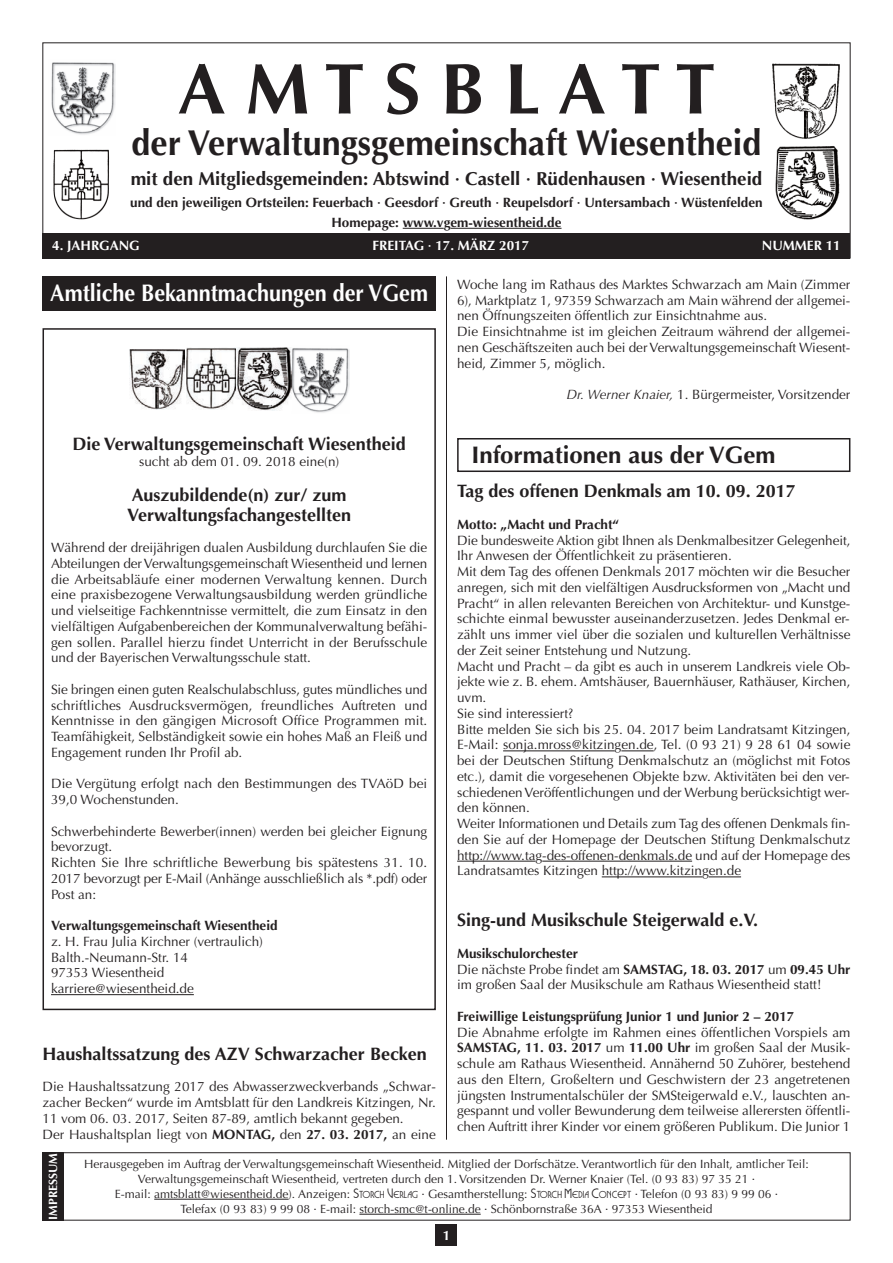
<style>
.page{position:relative;width:893px;height:1263px;background:#fff}
.page>*{position:absolute;margin:0;border:0;box-sizing:border-box;transform-origin:0 0}
.t1{font:700 72px "Optima";color:#231f20}
.t2{font:700 36px "Optima";color:#231f20;scale:.95 1}
.t3{font:700 24px "Optima";color:#fff;scale:.9 1}
.t4{font:700 24px "Optima";color:#231f20}
.t5{font:700 18.75px "Optima";color:#231f20}
.t6{font:700 18px/19.5px "Optima";color:#231f20}
.t7{font:13.5px/15.8px "Optima";color:#231f20}
.t8{font:700 13.5px/19.4px "Optima";color:#231f20;text-align:center}
.t9{font:700 13.5px "Optima";color:#fff}
.t10{font:12px/15px "Optima";color:#231f20;text-align:center}
.t11{font:700 12px "Optima";letter-spacing:-.005em;color:#fff}
.s1{font-style:italic}
.s2{font-weight:700}
.s3{font-family:"Busorama";font-weight:500}
.s4{font-family:"Busorama";font-weight:500;font-size:9px}
</style>
<div class="page">
<div style="left:436px;top:1225px;width:21px;height:21px;background:#231f20"></div>
<hr style="left:403px;top:228px;width:41px;height:1px;background:#231f20">
<hr style="left:450px;top:228px;width:111px;height:1px;background:#231f20">
<div style="left:43px;top:233px;width:807px;height:26px;background:#231f20"></div>
<hr style="left:51px;top:994px;width:143px;height:1px;background:#231f20">
<hr style="left:446px;top:276px;width:1px;height:864px;background:#231f20">
<div style="left:43px;top:1152px;width:807px;height:68px;border:1px solid #231f20"></div>
<hr style="left:154px;top:1199px;width:135px;height:1px;background:#231f20">
<hr style="left:359px;top:1214px;width:122px;height:1px;background:#231f20">
<div style="left:43px;top:1152px;width:21px;height:68px;background:#231f20"></div>
<hr style="left:503px;top:750px;width:112px;height:1px;background:#231f20">
<hr style="left:621px;top:750px;width:33px;height:1px;background:#231f20">
<hr style="left:457px;top:861px;width:79px;height:1px;background:#231f20">
<hr style="left:542px;top:861px;width:150px;height:1px;background:#231f20">
<hr style="left:602px;top:876px;width:100px;height:1px;background:#231f20">
<hr style="left:709px;top:876px;width:32px;height:1px;background:#231f20">
<div style="left:43px;top:276px;width:393px;height:34px;background:#231f20"></div>
<img style="left:51px;top:62px;width:65px;height:73px">
<img style="left:53px;top:149px;width:56px;height:70px">
<img style="left:775px;top:146px;width:64px;height:74px">
<img style="left:772px;top:64px;width:68px;height:75px">
<div style="left:457px;top:438px;width:393px;height:34px;border:2px solid #231f20"></div>
<div style="left:43px;top:328px;width:393px;height:682px;border:2px solid #231f20"></div>
<img style="left:292px;top:348px;width:57px;height:65px">
<img style="left:187px;top:347px;width:104px;height:64px">
<img style="left:129px;top:349px;width:56px;height:61px">
<h1 class="t1" style="left:178px;top:47px;width:539px">A M T S B L A T T</h1>
<h2 class="t2" style="left:132px;top:122px;width:664px">der Verwaltungsgemeinschaft Wiesentheid</h2>
<h3 class="t5" style="left:131px;top:168px;width:633px">mit den Mitgliedsgemeinden: Abtswind · Castell · Rüdenhausen · Wiesentheid</h3>
<p class="t8" style="left:130px;top:193px;width:634px">und den jeweiligen ortsteilen: Feuerbach · Geesdorf · Greuth · Reupelsdorf · Untersambach · Wüstenfelden<br>Homepage: www.vgem-wiesentheid.de</p>
<p class="t9" style="left:52px;top:238px;width:89px">4. JAHRGAnG</p>
<p class="t9" style="left:372px;top:238px;width:158px">FREITAG · 17. MäRZ 2017</p>
<p class="t9" style="left:762px;top:238px;width:80px">nUMMER 11</p>
<h3 class="t3" style="left:50px;top:279px;width:421px">Amtliche Bekanntmachungen der VGem</h3>
<p class="t7" style="left:457px;top:277px;width:395px">Woche lang im Rathaus des Marktes Schwarzach am Main (Zimmer 6), Marktplatz 1, 97359 Schwarzach am Main während der allgemei&shy;nen Öffnungszeiten öffentlich zur Einsichtnahme aus.<br>Die Einsichtnahme ist im gleichen Zeitraum während der allgemei&shy;nen Geschäftszeiten auch bei der Verwaltungsgemeinschaft Wiesent&shy;heid, Zimmer 5, möglich.</p>
<p class="t7" style="left:567px;top:387px;width:285px"><span class="s1">Dr. Werner Knaier,</span> 1. Bürgermeister, Vorsitzender</p>
<h3 class="t6" style="left:72px;top:434px;width:335px">Die Verwaltungsgemeinschaft Wiesentheid</h3>
<p class="t7" style="left:139px;top:454px;width:202px">sucht ab dem 01. 09. 2018 eine(n)</p>
<h3 class="t6" style="left:127px;top:485px;width:226px">Auszubildende(n) zur/ zum<br>Verwaltungsfachangestellten</h3>
<p class="t7" style="left:51px;top:540px;width:378px;text-align:justify">Während der dreijährigen dualen Ausbildung durchlaufen Sie die Abteilungen der Verwaltungsgemeinschaft Wiesentheid und lernen die Arbeitsabläufe einer modernen Verwaltung kennen. Durch eine praxisbezogene Verwaltungsausbildung werden gründliche und vielseitige Fachkenntnisse vermittelt, die zum Einsatz in den vielfältigen Aufgabenbereichen der Kommunalverwaltung befähi&shy;gen sollen. Parallel hierzu findet Unterricht in der Berufsschule und der Bayerischen Verwaltungsschule statt.</p>
<p class="t7" style="left:51px;top:682px;width:378px;text-align:justify">Sie bringen einen guten Realschulabschluss, gutes mündliches und schriftliches Ausdrucksvermögen, freundliches Auftreten und Kenntnisse in den gängigen Microsoft Office Programmen mit.<br>Teamfähigkeit, Selbständigkeit sowie ein hohes Maß an Fleiß und Engagement runden Ihr Profil ab.</p>
<p class="t7" style="left:51px;top:776px;width:378px">Die Vergütung erfolgt nach den Bestimmungen des TVAöD bei<br>39,0 Wochenstunden.</p>
<p class="t7" style="left:51px;top:823px;width:378px">Schwerbehinderte Bewerber(innen) werden bei gleicher Eignung bevorzugt.<br>Richten Sie Ihre schriftliche Bewerbung bis spätestens 31. 10.<br>2017 bevorzugt per E-Mail (Anhänge ausschließlich als *.pdf) oder Post an:</p>
<p class="t8" style="left:51px;top:916px;width:228px">Verwaltungsgemeinschaft Wiesentheid</p>
<p class="t7" style="left:51px;top:934px;width:213px">z. H. Frau Julia Kirchner (vertraulich)<br>Balth.-Neumann-Str. 14<br>97353 Wiesentheid karriere@wiesentheid.de</p>
<h3 class="t4" style="left:471px;top:441px;width:306px">Informationen aus der VGem</h3>
<h3 class="t6" style="left:457px;top:482px;width:340px">Tag des offenen Denkmals am 10. 09. 2017</h3>
<p class="t8" style="left:457px;top:515px;width:164px">Motto: „Macht und Pracht“</p>
<p class="t7" style="left:457px;top:532px;width:395px">Die bundesweite Aktion gibt Ihnen als Denkmalbesitzer Gelegenheit, Ihr Anwesen der Öffentlichkeit zu präsentieren.<br>Mit dem Tag des offenen Denkmals 2017 möchten wir die Besucher anregen, sich mit den vielfältigen Ausdrucksformen von „Macht und Pracht“ in allen relevanten Bereichen von Architektur- und Kunstge&shy;schichte einmal bewusster auseinanderzusetzen. Jedes Denkmal er&shy;zählt uns immer viel über die sozialen und kulturellen Verhältnisse der Zeit seiner Entstehung und Nutzung.<br>Macht und Pracht – da gibt es auch in unserem Landkreis viele Ob&shy;jekte wie z. B. ehem. Amtshäuser, Bauernhäuser, Rathäuser, Kirchen, uvm.<br>Sie sind interessiert?<br>Bitte melden Sie sich bis 25. 04. 2017 beim Landratsamt Kitzingen, E-Mail: sonja.mross@kitzingen.de, Tel. (0 93 21) 9 28 61 04 sowie bei der Deutschen Stiftung Denkmalschutz an (möglichst mit Fotos etc.), damit die vorgesehenen Objekte bzw. Aktivitäten bei den ver&shy;schiedenen Veröffentlichungen und der Werbung berücksichtigt wer&shy;den können.<br>Weiter Informationen und Details zum Tag des offenen Denkmals fin&shy;den Sie auf der Homepage der Deutschen Stiftung Denkmalschutz http://www.tag-des-offenen-denkmals.de und auf der Homepage des Landratsamtes Kitzingen http://www.kitzingen.de</p>
<h3 class="t6" style="left:457px;top:911px;width:303px">Sing-und Musikschule Steigerwald e.V.</h3>
<p class="t7" style="left:457px;top:946px;width:395px"><span class="s2">Musikschulorchester<br></span>Die nächste Probe findet am <span class="s2">SAMSTAG, 18. 03. 2017</span> um <span class="s2">09.45 Uhr </span>im großen Saal der Musikschule am Rathaus Wiesentheid statt!</p>
<p class="t8" style="left:457px;top:1007px;width:339px">Freiwillige Leistungsprüfung Junior 1 und Junior 2 – 2017</p>
<p class="t7" style="left:457px;top:1024px;width:395px;text-align:justify">Die Abnahme erfolgte im Rahmen eines öffentlichen Vorspiels am <span class="s2">SAMSTAG, 11. 03. 2017</span> um <span class="s2">11.00 Uhr</span> im großen Saal der Musik&shy;schule am Rathaus Wiesentheid. Annähernd 50 Zuhörer, bestehend aus den Eltern, Großeltern und Geschwistern der 23 angetretenen jüngsten Instrumentalschüler der SMSteigerwald e.V., lauschten an&shy;gespannt und voller Bewunderung dem teilweise allerersten öffentli&shy;chen Auftritt ihrer Kinder vor einem größeren Publikum. Die Junior 1</p>
<h3 class="t6" style="left:43px;top:1044px;width:386px">Haushaltssatzung des AZV Schwarzacher Becken</h3>
<p class="t7" style="left:43px;top:1079px;width:395px">Die Haushaltssatzung 2017 des Abwasserzweckverbands „Schwar&shy;zacher Becken“ wurde im Amtsblatt für den Landkreis Kitzingen, Nr.<br>11 vom 06. 03. 2017, Seiten 87-89, amtlich bekannt gegeben.<br>Der Haushaltsplan liegt von <span class="s2">MonTAG,</span> den <span class="s2">27. 03. 2017,</span> an eine</p>
<p class="t10" style="left:84px;top:1156px;width:726px">Herausgegeben im Auftrag der Verwaltungsgemeinschaft Wiesentheid. Mitglied der Dorfschätze. Verantwortlich für den Inhalt, amtlicher Teil:<br>Verwaltungsgemeinschaft Wiesentheid, vertreten durch den 1. Vorsitzenden Dr. Werner Knaier (Tel. (0 93 83) 97 35 21 ·<br>E-mail: amtsblatt@wiesentheid.de). Anzeigen: <span class="s3">S</span><span class="s4">TORCH</span> <span class="s3">V</span><span class="s4">ERLAG</span> · Gesamtherstellung: <span class="s3">S</span><span class="s4">TORCH</span> <span class="s3">M</span><span class="s4">EDIA</span> <span class="s3">C</span><span class="s4">ONCEPT</span> · Telefon (0 93 83) 9 99 06 ·<br>Telefax (0 93 83) 9 99 08 · E-mail: storch-smc@t-online.de · Schönbornstraße 36A · 97353 Wiesentheid</p>
<p class="t11" style="left:46px;top:1219px;width:68px;rotate:-90deg">IMPRESSUM</p>
<p class="t9" style="left:443px;top:1227px;width:9px">1</p>
</div>
